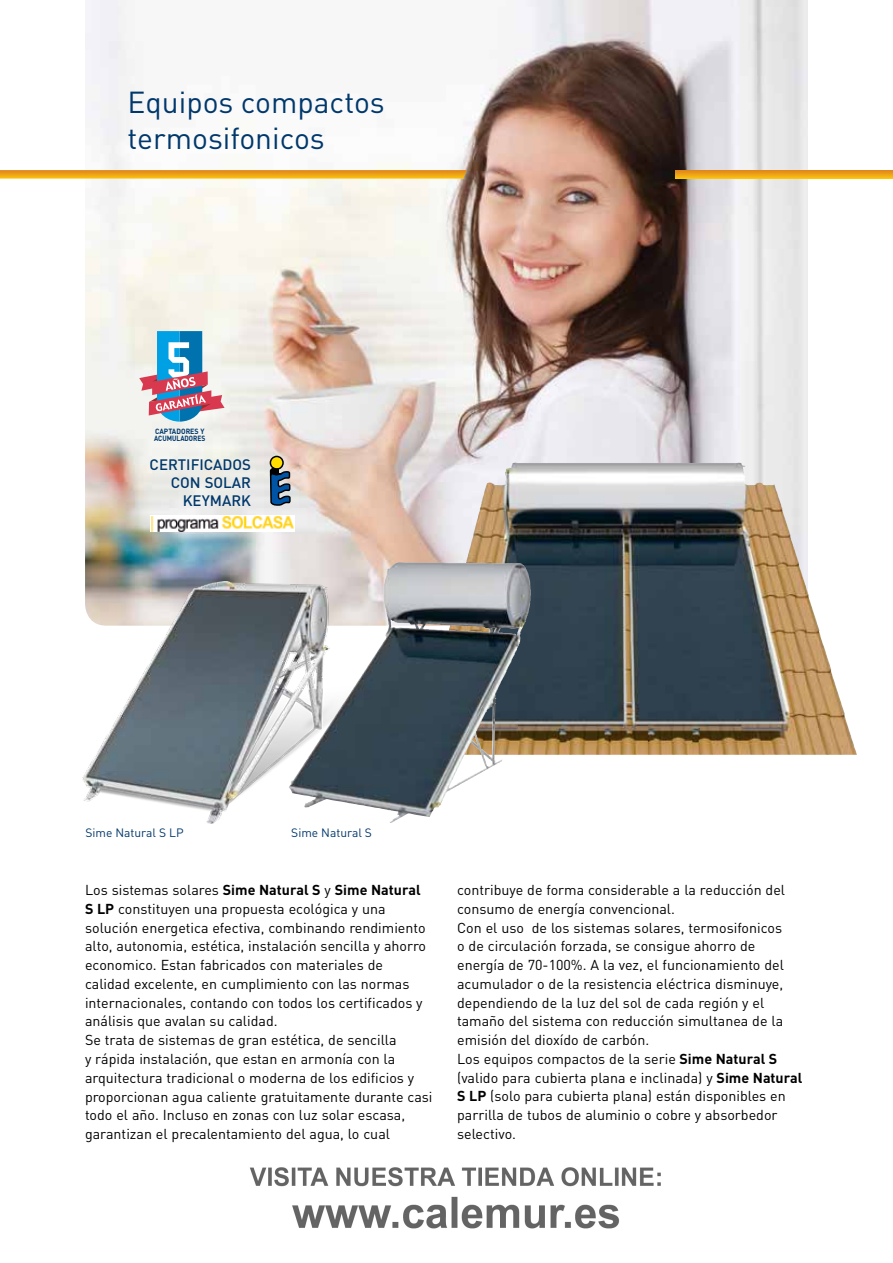
<style>
.page{position:relative;width:893px;height:1263px;background:#fff}
.page>*{position:absolute;margin:0;border:0;box-sizing:border-box;transform-origin:0 0}
.t1{font:30px/36px "DIN";color:#00386c}
.t2{font:500 15px/18px "DIN";color:#00386c;text-align:right}
.t3{font:14.25px/18.8px "DIN";color:#000}
.t4{font:12px "DIN";color:#00386c}
.t5{font:700 7.5px/6.8px "DIN";color:#00386c;scale:.94 1}
.s1{font-weight:700}
</style>
<div class="page">
<img style="left:85px;top:0;width:723px;height:626px">
<img style="left:417px;top:464px;width:440px;height:291px">
<img style="left:341px;top:562px;width:57px;height:144px">
<svg style="left:0;top:170px;width:467px;height:9px"></svg>
<svg style="left:676px;top:170px;width:217px;height:9px"></svg>
<img style="left:151px;top:515px;width:144px;height:16px">
<div style="left:270px;top:456px;width:13px;height:13px;background:#fd0;border-radius:50%"></div>
<div style="left:270px;top:456px;width:14px;height:14px;border:1px solid #000;border-radius:50%"></div>
<svg style="left:269px;top:466px;width:22px;height:40px"></svg>
<svg style="left:139px;top:331px;width:86px;height:92px"></svg>
<img style="left:82px;top:582px;width:296px;height:242px">
<img style="left:249px;top:1167px;width:412px;height:62px">
<h1 class="t1" style="left:128px;top:84px;width:259px">Equipos compactos termosifonicos</h1>
<p class="t5" style="left:154px;top:428px;width:55px">captadores Y acum uladores</p>
<p class="t2" style="left:150px;top:455px;width:103px">CERTIFICADOS<br>CON SOLAR<br>KEYMARK</p>
<p class="t4" style="left:85px;top:825px;width:100px">Sime Natural S LP</p>
<p class="t4" style="left:291px;top:825px;width:82px">Sime Natural S</p>
<p class="t3" style="left:85px;top:880px;width:349px">Los sistemas solares <span class="s1">Sime Natural S</span> y <span class="s1">Sime Natural S LP</span> constituyen una propuesta ecológica y una solución energetica efectiva, combinando rendimiento alto, autonomia, estética, instalación sencilla y ahorro economico. Estan fabricados con materiales de<br>calidad excelente, en cumplimiento con las normas internacionales, contando con todos los certificados y análisis que avalan su calidad.<br>Se trata de sistemas de gran estética, de sencilla<br>y rápida instalación, que estan en armonía con la arquitectura tradicional o moderna de los edificios y proporcionan agua caliente gratuitamente durante casi todo el año. Incluso en zonas con luz solar escasa, garantizan el precalentamiento del agua, lo cual</p>
<p class="t3" style="left:457px;top:880px;width:347px">contribuye de forma considerable a la reducción del consumo de energía convencional.<br>Con el uso de los sistemas solares, termosifonicos<br>o de circulación forzada, se consigue ahorro de energía de 70-100%. A la vez, el funcionamiento del acumulador o de la resistencia eléctrica disminuye, dependiendo de la luz del sol de cada región y el tamaño del sistema con reducción simultanea de la emisión del dioxído de carbón.<br>Los equipos compactos de la serie <span class="s1">Sime Natural S </span>(valido para cubierta plana e inclinada) y <span class="s1">Sime Natural S LP</span> (solo para cubierta plana) están disponibles en parrilla de tubos de aluminio o cobre y absorbedor selectivo.</p>
</div>
